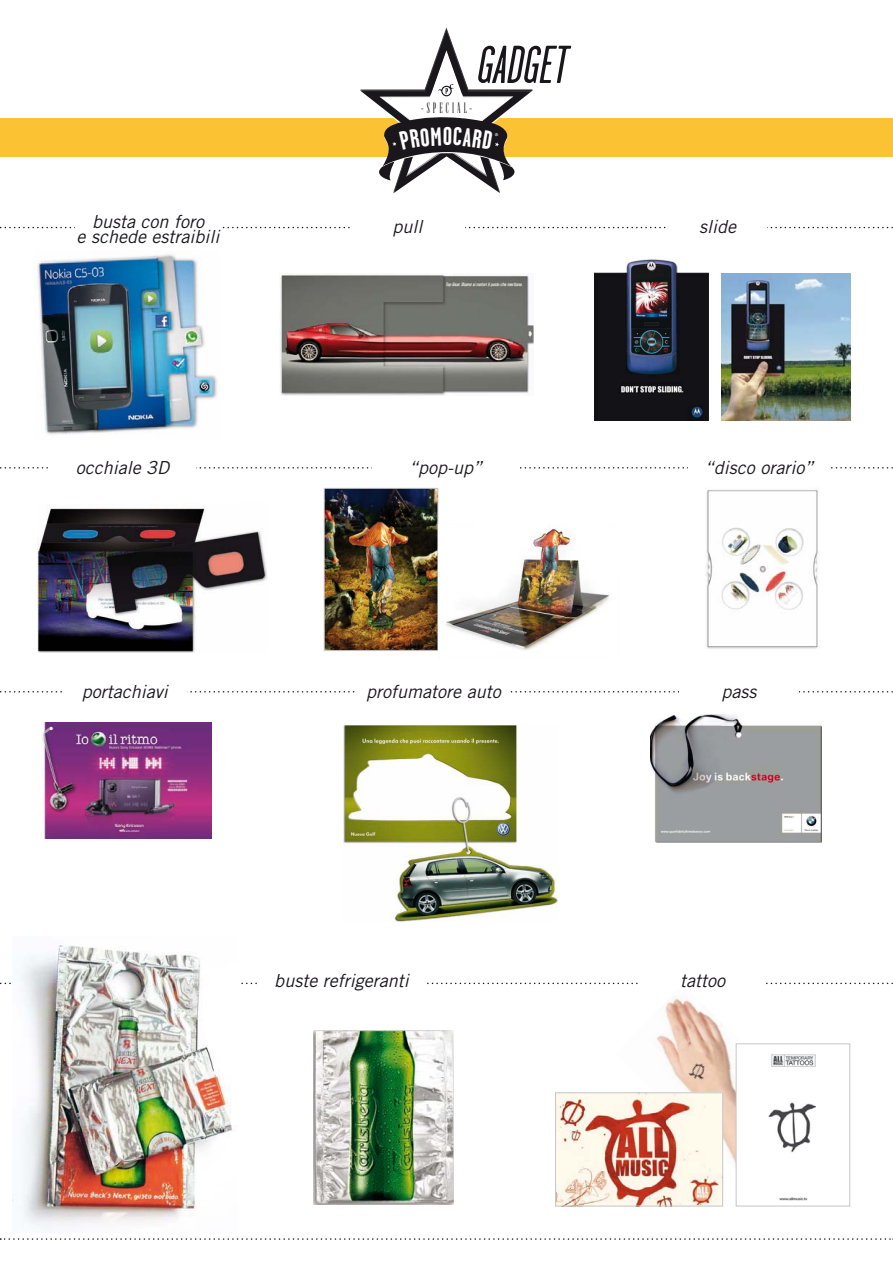
<style>
.page{position:relative;width:893px;height:1263px;background:#fff}
.page>*{position:absolute;margin:0;border:0;box-sizing:border-box;transform-origin:0 0}
.t1{font:italic 53.25px "Garage Gothic";color:#1a171c}
.t2{font:italic 18px/15px "Trade Gothic";color:#1a171c;text-align:center}
.t3{font:15px "Flenja";letter-spacing:.2em;color:#1a171c}
</style>
<div class="page">
<img style="left:618px;top:984px;width:182px;height:186px">
<svg style="left:0;top:227px;width:893px;height:1px"></svg>
<div style="left:75px;top:214px;width:146px;height:38px;background:#fff"></div>
<div style="left:350px;top:219px;width:115px;height:17px;background:#fff"></div>
<div style="left:668px;top:219px;width:99px;height:17px;background:#fff"></div>
<svg style="left:0;top:467px;width:893px;height:2px"></svg>
<div style="left:50px;top:460px;width:145px;height:16px;background:#fff"></div>
<div style="left:372px;top:460px;width:147px;height:16px;background:#fff"></div>
<div style="left:688px;top:460px;width:142px;height:16px;background:#fff"></div>
<svg style="left:0;top:691px;width:893px;height:1px"></svg>
<div style="left:63px;top:683px;width:124px;height:17px;background:#fff"></div>
<div style="left:358px;top:683px;width:151px;height:17px;background:#fff"></div>
<div style="left:679px;top:683px;width:120px;height:17px;background:#fff"></div>
<svg style="left:0;top:983px;width:893px;height:1px"></svg>
<div style="left:258px;top:973px;width:167px;height:16px;background:#fff"></div>
<div style="left:641px;top:973px;width:124px;height:16px;background:#fff"></div>
<svg style="left:0;top:1238px;width:893px;height:2px"></svg>
<div style="left:0;top:118px;width:893px;height:39px;background:#fbc233"></div>
<img style="left:343px;top:725px;width:214px;height:196px">
<img style="left:706px;top:490px;width:112px;height:159px">
<img style="left:37px;top:254px;width:181px;height:181px">
<img style="left:314px;top:1030px;width:140px;height:175px">
<img style="left:13px;top:945px;width:226px;height:288px">
<img style="left:37px;top:508px;width:230px;height:144px">
<img style="left:594px;top:258px;width:114px;height:162px">
<img style="left:722px;top:273px;width:128px;height:147px">
<img style="left:280px;top:273px;width:254px;height:123px">
<img style="left:738px;top:1045px;width:78px;height:156px">
<div style="left:736px;top:1043px;width:114px;height:163px;border:1px solid #c5c6c8"></div>
<img style="left:557px;top:1094px;width:164px;height:110px">
<div style="left:555px;top:1092px;width:168px;height:114px;border:1px solid #c5c6c8"></div>
<img style="left:326px;top:490px;width:110px;height:159px">
<div style="left:324px;top:488px;width:114px;height:163px;border:1px solid #c5c6c8"></div>
<img style="left:446px;top:527px;width:164px;height:123px">
<img style="left:41px;top:723px;width:171px;height:115px">
<img style="left:651px;top:715px;width:170px;height:127px">
<svg style="left:360px;top:27px;width:173px;height:167px"></svg>
<h1 class="t1" style="left:475px;top:46px;width:91px">GADGET</h1>
<p class="t3" style="left:421px;top:99px;width:52px">-SPECIAL-</p>
<p class="t2" style="left:77px;top:216px;width:144px">busta con foro<br>e schede estraibili</p>
<p class="t2" style="left:392px;top:221px;width:32px">pull</p>
<p class="t2" style="left:699px;top:221px;width:39px">slide</p>
<p class="t2" style="left:76px;top:461px;width:95px">occhiale 3D</p>
<p class="t2" style="left:409px;top:461px;width:75px">“pop-up”</p>
<p class="t2" style="left:705px;top:461px;width:110px">“disco orario”</p>
<p class="t2" style="left:82px;top:685px;width:88px">portachiavi</p>
<p class="t2" style="left:366px;top:685px;width:136px">profumatore auto</p>
<p class="t2" style="left:721px;top:685px;width:36px">pass</p>
<p class="t2" style="left:274px;top:975px;width:136px">buste refrigeranti</p>
<p class="t2" style="left:680px;top:974px;width:46px">tattoo</p>
</div>
